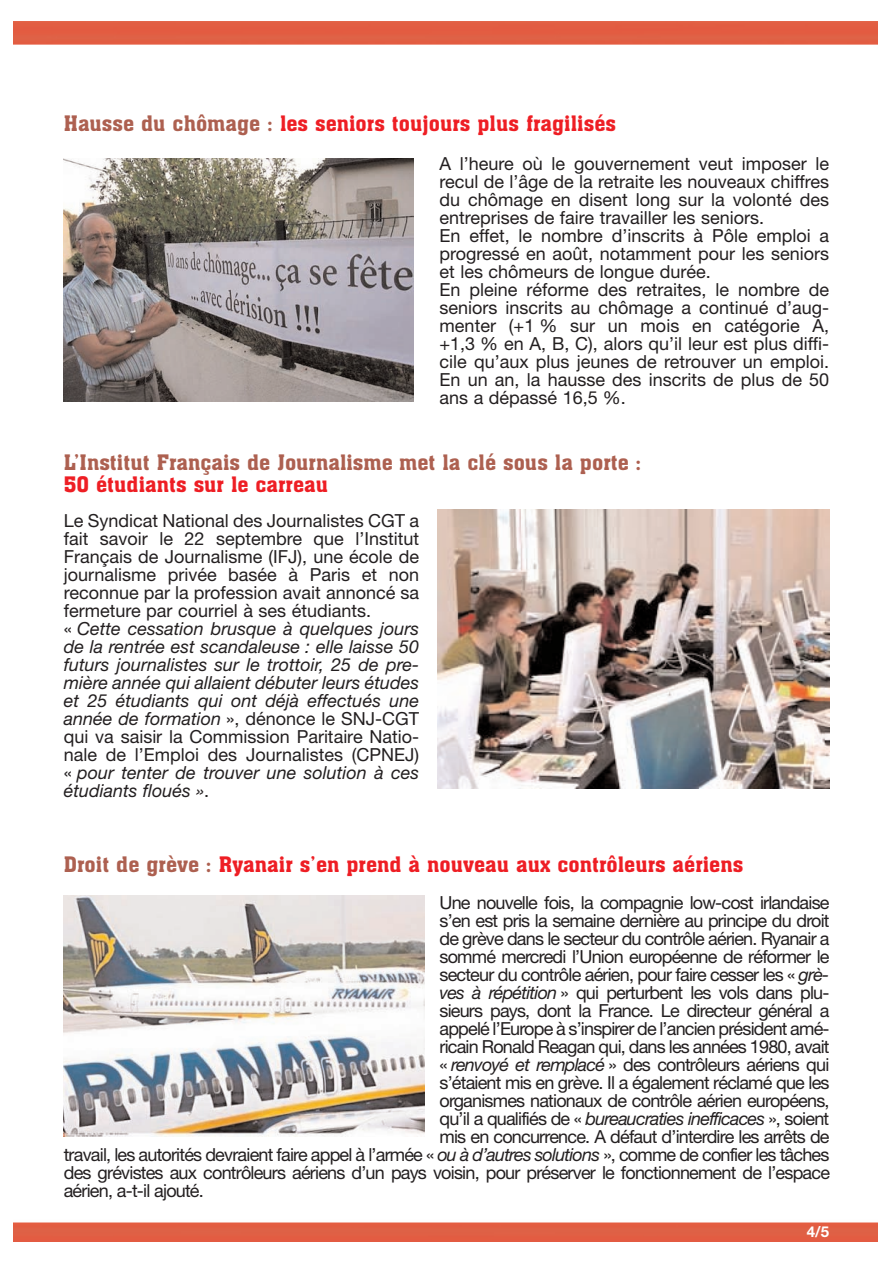
<style>
.page{position:relative;width:893px;height:1263px;background:#fff}
.page>*{position:absolute;margin:0;border:0;box-sizing:border-box;transform-origin:0 0}
.t1{font:21px "Aachen BT";color:#ee1e24}
.t2{font:21px "Aachen BT";color:#ad6050}
.t3{font:18px/18px "Helvetica Neue";color:#231f20}
.t4{font:18px "Helvetica Neue";letter-spacing:-.045em;color:#231f20}
.t5{font:700 15px "Helvetica Neue";color:#fff}
.s1{color:#ad6050}
.s2{font-style:italic}
</style>
<div class="page">
<img style="left:14px;top:21px;width:863px;height:1221px">
<div style="left:64px;top:159px;width:374px;height:242px;background:#fff"></div>
<img style="left:64px;top:159px;width:349px;height:242px">
<div style="left:64px;top:895px;width:374px;height:243px;background:#fff"></div>
<img style="left:64px;top:895px;width:361px;height:241px">
<div style="left:421px;top:509px;width:408px;height:295px;background:#fff"></div>
<img style="left:437px;top:509px;width:392px;height:279px">
<p class="t1" style="left:64px;top:112px;width:554px"><span class="s1">Hausse du chômage :</span> les seniors toujours plus fragilisés</p>
<p class="t3" style="left:439px;top:154px;width:391px">A l’heure où le gouvernement veut imposer le recul de l’âge de la retraite les nouveaux chiffres du chômage en disent long sur la volonté des entreprises de faire travailler les seniors.<br>En effet, le nombre d’inscrits à Pôle emploi a progressé en août, notamment pour les seniors et les chômeurs de longue durée.<br>En pleine réforme des retraites, le nombre de seniors inscrits au chômage a continué d’aug&shy;menter (+1 % sur un mois en catégorie A, +1,3 % en A, B, C), alors qu’il leur est plus diffi&shy;cile qu’aux plus jeunes de retrouver un emploi.<br>En un an, la hausse des inscrits de plus de 50 ans a dépassé 16,5 %.</p>
<p class="t2" style="left:64px;top:450px;width:579px">L’Institut Français de Journalisme met la clé sous la porte :</p>
<p class="t1" style="left:64px;top:473px;width:266px">50 étudiants sur le carreau</p>
<p class="t3" style="left:64px;top:511px;width:357px">Le Syndicat National des Journalistes CGT a fait savoir le 22 septembre que l’Institut Français de Journalisme (IFJ), une école de journalisme privée basée à Paris et non reconnue par la profession avait annoncé sa fermeture par courriel à ses étudiants.<br>« <span class="s2">Cette cessation brusque à quelques jours de la rentrée est scandaleuse : elle laisse 50 futurs journalistes sur le trottoir, 25 de pre&shy;mière année qui allaient débuter leurs études et 25 étudiants qui ont déjà effectués une année de formation</span> », dénonce le SNJ-CGT qui va saisir la Commission Paritaire Natio&shy;nale de l’Emploi des Journalistes (CPNEJ) « <span class="s2">pour tenter de trouver une solution à ces étudiants floués »</span>.</p>
<p class="t1" style="left:64px;top:853px;width:681px"><span class="s1">Droit de grève :</span> Ryanair s’en prend à nouveau aux contrôleurs aériens</p>
<p class="t4" style="left:439px;top:892px;width:392px">Une nouvelle fois, la compagnie low-cost irlandaise</p>
<p class="t4" style="left:439px;top:910px;width:392px">s’en est pris la semaine dernière au principe du droit</p>
<p class="t4" style="left:439px;top:928px;width:392px">de grève dans le secteur du contrôle aérien. Ryanair a</p>
<p class="t4" style="left:439px;top:946px;width:392px">sommé mercredi l’Union européenne de réformer le</p>
<p class="t4" style="left:439px;top:964px;width:391px">secteur du contrôle aérien, pour faire cesser les « <span class="s2">grè-</span></p>
<p class="t4" style="left:439px;top:982px;width:391px"><span class="s2">ves à répétition</span> » qui perturbent les vols dans plu-</p>
<p class="t4" style="left:439px;top:1000px;width:392px">sieurs pays, dont la France. Le directeur général a</p>
<p class="t4" style="left:439px;top:1018px;width:392px">appelé l’Europe à s’inspirer de l’ancien président amé-</p>
<p class="t4" style="left:439px;top:1036px;width:392px">ricain Ronald Reagan qui, dans les années 1980, avait</p>
<p class="t4" style="left:439px;top:1054px;width:391px">« <span class="s2">renvoyé et remplacé</span> » des contrôleurs aériens qui</p>
<p class="t4" style="left:439px;top:1072px;width:392px">s’étaient mis en grève. Il a également réclamé que les</p>
<p class="t4" style="left:439px;top:1090px;width:392px">organismes nationaux de contrôle aérien européens,</p>
<p class="t4" style="left:439px;top:1108px;width:391px">qu’il a qualifiés de « <span class="s2">bureaucraties inefficaces</span> », soient</p>
<p class="t4" style="left:439px;top:1126px;width:392px">mis en concurrence. A défaut d’interdire les arrêts de</p>
<p class="t4" style="left:64px;top:1144px;width:767px">travail, les autorités devraient faire appel à l’armée « <span class="s2">ou à d’autres solutions</span> », comme de confier les tâches</p>
<p class="t4" style="left:64px;top:1162px;width:768px">des grévistes aux contrôleurs aériens d’un pays voisin, pour préserver le fonctionnement de l’espace</p>
<p class="t4" style="left:64px;top:1180px;width:142px">aérien, a-t-il ajouté.</p>
<p class="t5" style="left:807px;top:1222px;width:24px">4/5</p>
</div>
